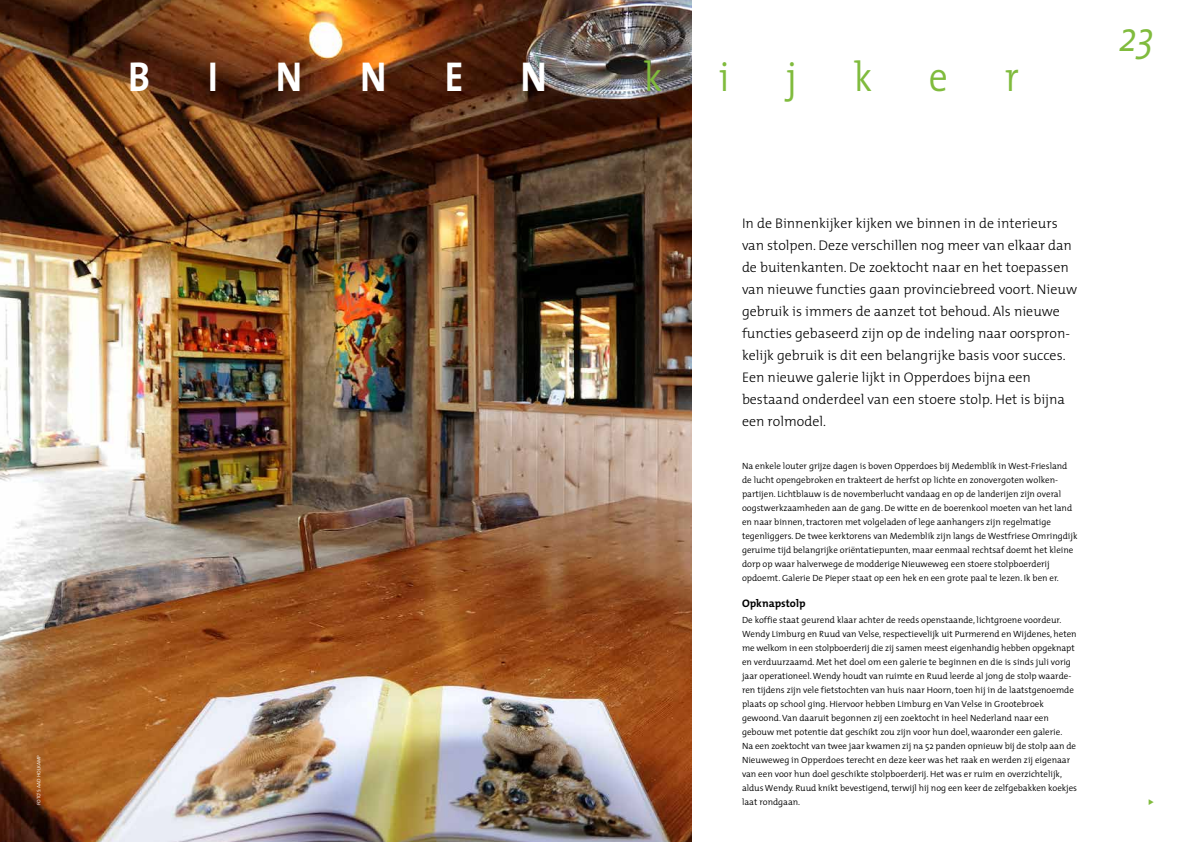
<style>
.page{position:relative;width:1191px;height:842px;background:#fff}
.page>*{position:absolute;margin:0;border:0;box-sizing:border-box;transform-origin:0 0}
.t1{font:700 42px "The Mix";color:#fff;scale:.9 1}
.t2{font:300 42px "The Mix";color:#80bb3d;scale:.9 1}
.t3{font:italic 300 42px "The Mix";color:#80bb3d;scale:.9 1}
.t4{font:300 14px/22px "The Mix";color:#000}
.t5{font:700 11px "The Mix";color:#000}
.t6{font:300 9px/14px "The Mix";color:#000}
.t7{font:5px "The Mix Semi Light Caps";color:#fff}
</style>
<div class="page">
<img style="left:0;top:0;width:692px;height:842px">
<p class="t7" style="left:35px;top:805px;width:52px;rotate:-90deg">FOTO’S: AAD HOLKAMP</p>
<h1 class="t1" style="left:128px;top:42px;width:26px">B</h1>
<h1 class="t1" style="left:208px;top:42px;width:13px">I</h1>
<h1 class="t1" style="left:276px;top:42px;width:31px">N</h1>
<h1 class="t1" style="left:360px;top:42px;width:31px">N</h1>
<h1 class="t1" style="left:445px;top:42px;width:22px">E</h1>
<h1 class="t1" style="left:520px;top:42px;width:31px">N</h1>
<h1 class="t2" style="left:643px;top:42px;width:22px">k</h1>
<h1 class="t2" style="left:719px;top:42px;width:13px">i</h1>
<h1 class="t2" style="left:786px;top:42px;width:13px">j</h1>
<h1 class="t2" style="left:853px;top:42px;width:22px">k</h1>
<h1 class="t2" style="left:929px;top:42px;width:23px">e</h1>
<h1 class="t2" style="left:1004px;top:42px;width:17px">r</h1>
<h1 class="t3" style="left:1119px;top:2px;width:41px">23</h1>
<p class="t4" style="left:742px;top:212px;width:337px">In de Binnenkijker kijken we binnen in de interieurs van stolpen. Deze verschillen nog meer van elkaar dan de buitenkanten. De zoektocht naar en het toepassen van nieuwe functies gaan provinciebreed voort. Nieuw gebruik is immers de aanzet tot behoud. Als nieuwe functies gebaseerd zijn op de indeling naar oorspron&shy;kelijk gebruik is dit een belangrijke basis voor succes.<br>Een nieuwe galerie lijkt in Opperdoes bijna een bestaand onderdeel van een stoere stolp. Het is bijna een rolmodel.</p>
<p class="t6" style="left:742px;top:459px;width:337px">Na enkele louter grijze dagen is boven Opperdoes bij Medemblik in West-Friesland de lucht opengebroken en trakteert de herfst op lichte en zonovergoten wolken&shy;partijen. Lichtblauw is de novemberlucht vandaag en op de landerijen zijn overal oogstwerkzaamheden aan de gang. De witte en de boerenkool moeten van het land en naar binnen, tractoren met volgeladen of lege aanhangers zijn regelmatige tegenliggers. De twee kerktorens van Medemblik zijn langs de Westfriese Omringdijk geruime tijd belangrijke oriëntatiepunten, maar eenmaal rechtsaf doemt het kleine dorp op waar halverwege de modderige Nieuweweg een stoere stolpboerderij opdoemt. Galerie De Pieper staat op een hek en een grote paal te lezen. Ik ben er.</p>
<p class="t5" style="left:742px;top:594px;width:65px">Opknapstolp</p>
<p class="t6" style="left:742px;top:613px;width:337px">De koffie staat geurend klaar achter de reeds openstaande, lichtgroene voordeur.<br>Wendy Limburg en Ruud van Velse, respectievelijk uit Purmerend en Wijdenes, heten me welkom in een stolpboerderij die zij samen meest eigenhandig hebben opgeknapt en verduurzaamd. Met het doel om een galerie te beginnen en die is sinds juli vorig jaar operationeel. Wendy houdt van ruimte en Ruud leerde al jong de stolp waarde&shy;ren tijdens zijn vele fietstochten van huis naar Hoorn, toen hij in de laatstgenoemde plaats op school ging. Hiervoor hebben Limburg en Van Velse in Grootebroek gewoond. Van daaruit begonnen zij een zoektocht in heel Nederland naar een gebouw met potentie dat geschikt zou zijn voor hun doel, waaronder een galerie.<br>Na een zoektocht van twee jaar kwamen zij na 52 panden opnieuw bij de stolp aan de Nieuweweg in Opperdoes terecht en deze keer was het raak en werden zij eigenaar van een voor hun doel geschikte stolpboerderij. Het was er ruim en overzichtelijk, aldus Wendy. Ruud knikt bevestigend, terwijl hij nog een keer de zelfgebakken koekjes laat rondgaan.</p>
</div>
